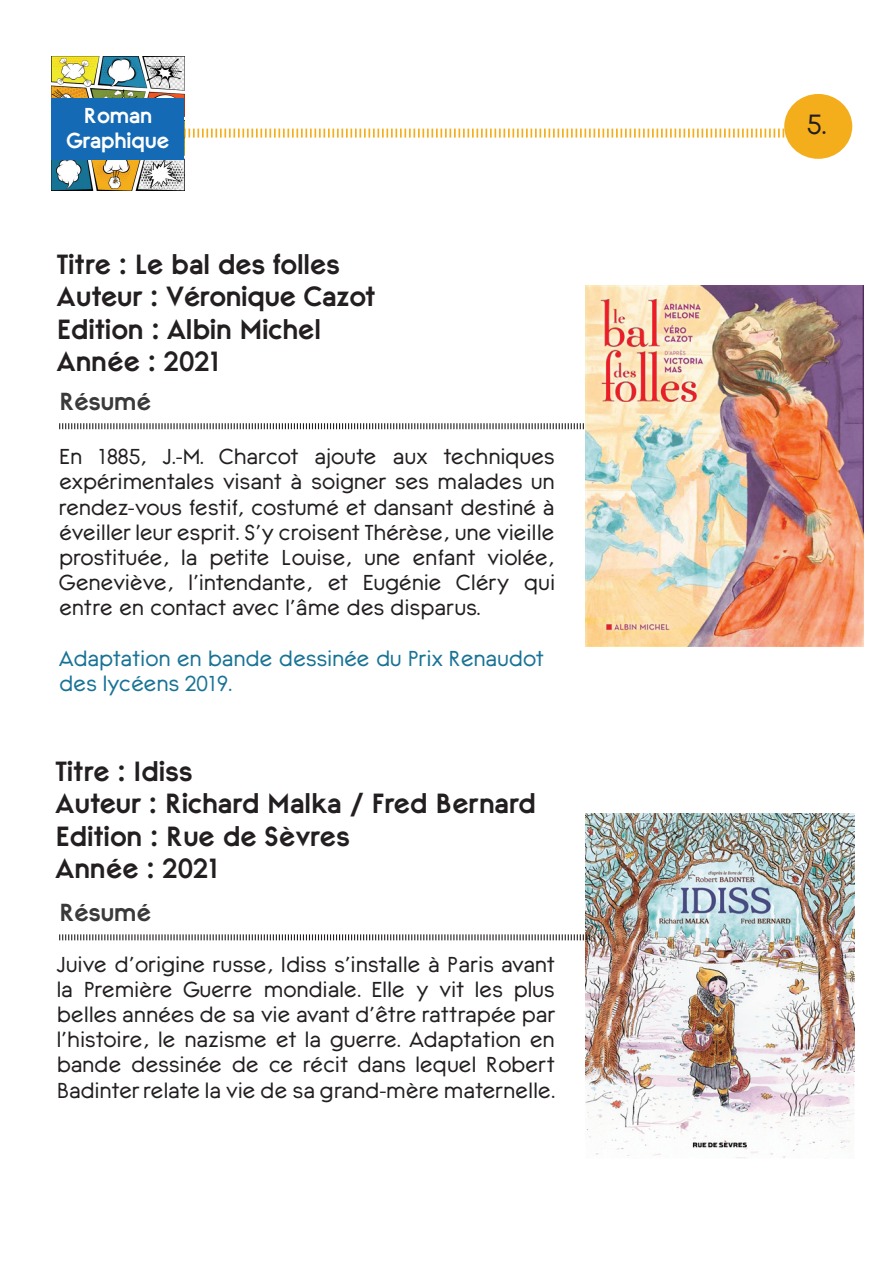
<style>
.page{position:relative;width:893px;height:1263px;background:#fff}
.page>*{position:absolute;margin:0;border:0;box-sizing:border-box;transform-origin:0 0}
.t1{font:700 27px/32.4px "Berline";letter-spacing:-.005em;color:#231f20}
.t2{font:27px "Berline";color:#231f20}
.t3{font:700 24px "Berline";color:#393a39}
.t4{font:21px/25.2px "Berline";letter-spacing:-.01em;color:#231f20;text-align:justify}
.t5{font:21px/25.2px "Berline";letter-spacing:-.015em;color:#187395}
.t6{font:700 21px/25.2px "Berline";letter-spacing:-.035em;color:#fff;text-align:center}
</style>
<div class="page">
<img style="left:586px;top:813px;width:268px;height:345px">
<div style="left:784px;top:94px;width:68px;height:65px;background:#f4ad1b;border-radius:50%"></div>
<svg style="left:184px;top:129px;width:600px;height:9px"></svg>
<img style="left:52px;top:57px;width:132px;height:133px">
<svg style="left:59px;top:423px;width:525px;height:6px"></svg>
<svg style="left:59px;top:934px;width:531px;height:6px"></svg>
<div style="left:51px;top:98px;width:133px;height:61px;background:#156ab5"></div>
<img style="left:585px;top:285px;width:278px;height:361px">
<p class="t6" style="left:67px;top:102px;width:105px">Roman<br>Graphique</p>
<p class="t1" style="left:57px;top:248px;width:320px">Titre : Le bal des folles<br>Auteur : Véronique Cazot<br>Edition : Albin Michel<br>Année : 2021</p>
<p class="t3" style="left:59px;top:388px;width:93px">Résumé</p>
<p class="t4" style="left:59px;top:444px;width:497px">En 1885, J.-M. Charcot ajoute aux techniques expérimentales visant à soigner ses malades un rendez-vous festif, costumé et dansant destiné à éveiller leur esprit. S’y croisent Thérèse, une vieille prostituée, la petite Louise, une enfant violée, Geneviève, l’intendante, et Eugénie Cléry qui entre en contact avec l’âme des disparus.</p>
<p class="t5" style="left:59px;top:645px;width:486px">Adaptation en bande dessinée du Prix Renaudot des lycéens 2019.</p>
<p class="t1" style="left:55px;top:755px;width:482px">Titre : Idiss<br>Auteur : Richard Malka / Fred Bernard<br>Edition : Rue de Sèvres<br>Année : 2021</p>
<p class="t3" style="left:59px;top:899px;width:93px">Résumé</p>
<p class="t4" style="left:57px;top:951px;width:500px">Juive d’origine russe, Idiss s’installe à Paris avant la Première Guerre mondiale. Elle y vit les plus belles années de sa vie avant d’être rattrapée par l’histoire, le nazisme et la guerre. Adaptation en bande dessinée de ce récit dans lequel Robert Badinter relate la vie de sa grand-mère maternelle.</p>
<p class="t2" style="left:807px;top:108px;width:21px">5.</p>
</div>
